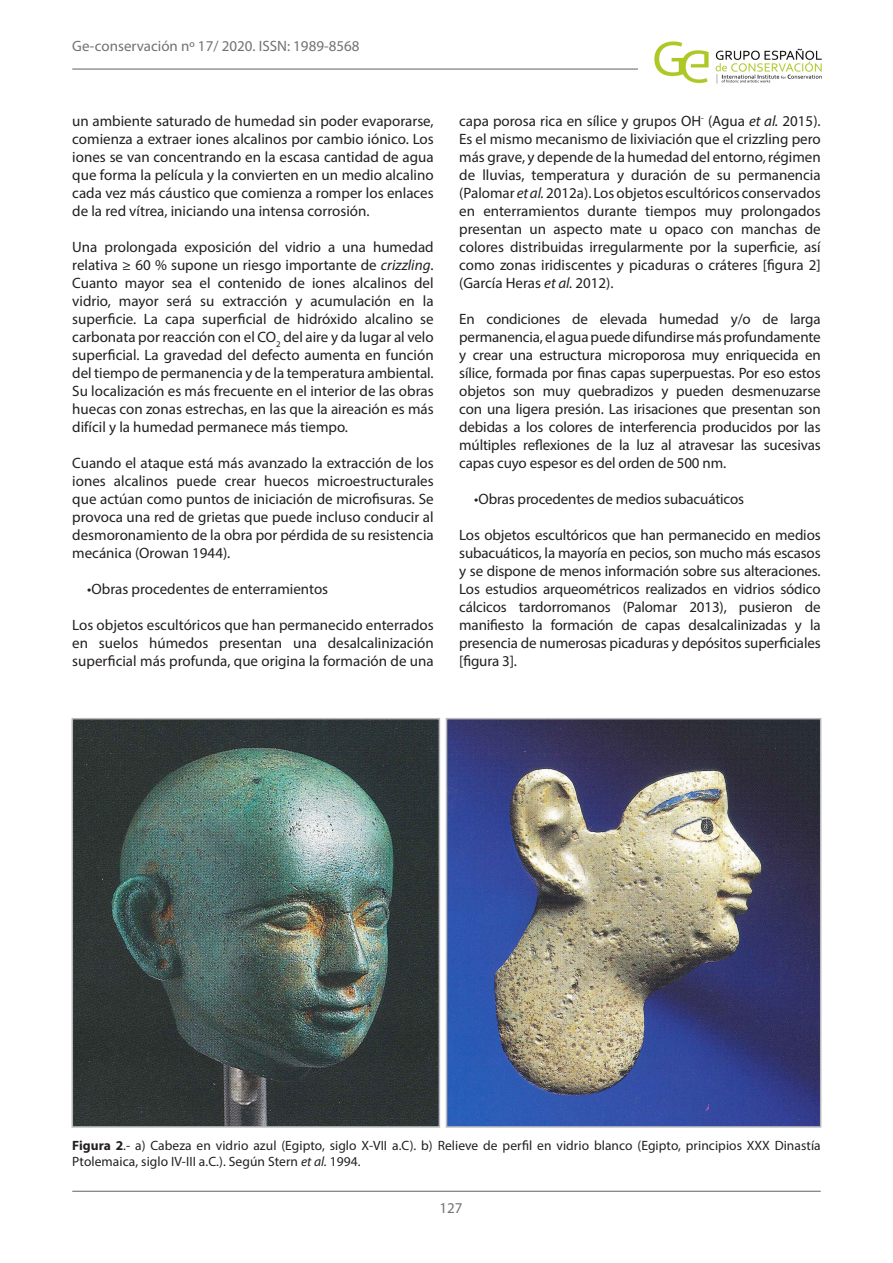
<style>
.page{position:relative;width:893px;height:1263px;background:#fff}
.page>*{position:absolute;margin:0;border:0;box-sizing:border-box;transform-origin:0 0}
.Tipo_de_texto{font:15px/18px "Myriad Pro";color:#231f20;text-align:justify}
.Nombre_del_autor{font:15px "Myriad Pro";color:#717275}
.Pies_de_foto{font:13.5px/16.5px "Myriad Pro";letter-spacing:.005em;color:#231f20}
.s1{font-style:italic}
.s2{font-weight:700}
</style>
<div class="page">
<hr style="left:72px;top:68px;width:567px;height:2px;background:#717275">
<hr style="left:72px;top:1191px;width:749px;height:1px;background:#717275">
<img style="left:654px;top:41px;width:168px;height:43px">
<img style="left:75px;top:721px;width:362px;height:404px">
<div style="left:72px;top:718px;width:368px;height:410px;border:2px solid #b8b9bc"></div>
<img style="left:449px;top:721px;width:369px;height:404px">
<div style="left:446px;top:718px;width:375px;height:410px;border:2px solid #b8b9bc"></div>
<p class="Nombre_del_autor" style="left:72px;top:37px;width:289px">Ge-conservación nº 17/ 2020. ISSN: 1989-8568</p>
<p class="Tipo_de_texto" style="left:72px;top:112px;width:363px">un ambiente saturado de humedad sin poder evaporarse, comienza a extraer iones alcalinos por cambio iónico. Los iones se van concentrando en la escasa cantidad de agua que forma la película y la convierten en un medio alcalino cada vez más cáustico que comienza a romper los enlaces de la red vítrea, iniciando una intensa corrosión.</p>
<p class="Tipo_de_texto" style="left:72px;top:238px;width:363px">Una prolongada exposición del vidrio a una humedad relativa ≥ 60 % supone un riesgo importante de <span class="s1">crizzling</span>.<br>Cuanto mayor sea el contenido de iones alcalinos del vidrio, mayor será su extracción y acumulación en la superficie. La capa superficial de hidróxido alcalino se carbonata por reacción con el CO<sub>2</sub> del aire y da lugar al velo superficial. La gravedad del defecto aumenta en función del tiempo de permanencia y de la temperatura ambiental.<br>Su localización es más frecuente en el interior de las obras huecas con zonas estrechas, en las que la aireación es más difícil y la humedad permanece más tiempo.</p>
<p class="Tipo_de_texto" style="left:72px;top:454px;width:363px">Cuando el ataque está más avanzado la extracción de los iones alcalinos puede crear huecos microestructurales que actúan como puntos de iniciación de microfisuras. Se provoca una red de grietas que puede incluso conducir al desmoronamiento de la obra por pérdida de su resistencia mecánica (Orowan 1944).</p>
<p class="Tipo_de_texto" style="left:87px;top:580px;width:242px">•Obras procedentes de enterramientos</p>
<p class="Tipo_de_texto" style="left:72px;top:616px;width:363px">Los objetos escultóricos que han permanecido enterrados en suelos húmedos presentan una desalcalinización superficial más profunda, que origina la formación de una</p>
<p class="Tipo_de_texto" style="left:459px;top:112px;width:363px">capa porosa rica en sílice y grupos OH<sup>-</sup> (Agua <span class="s1">et al.</span> 2015).<br>Es el mismo mecanismo de lixiviación que el crizzling pero más grave, y depende de la humedad del entorno, régimen de lluvias, temperatura y duración de su permanencia (Palomar <span class="s1">et al.</span> 2012a). Los objetos escultóricos conservados en enterramientos durante tiempos muy prolongados presentan un aspecto mate u opaco con manchas de colores distribuidas irregularmente por la superficie, así como zonas iridiscentes y picaduras o cráteres [figura 2] (García Heras <span class="s1">et al.</span> 2012).</p>
<p class="Tipo_de_texto" style="left:459px;top:310px;width:363px">En condiciones de elevada humedad y/o de larga permanencia, el agua puede difundirse más profundamente y crear una estructura microporosa muy enriquecida en sílice, formada por finas capas superpuestas. Por eso estos objetos son muy quebradizos y pueden desmenuzarse con una ligera presión. Las irisaciones que presentan son debidas a los colores de interferencia producidos por las múltiples reflexiones de la luz al atravesar las sucesivas capas cuyo espesor es del orden de 500 nm.</p>
<p class="Tipo_de_texto" style="left:474px;top:490px;width:271px">•Obras procedentes de medios subacuáticos</p>
<p class="Tipo_de_texto" style="left:459px;top:526px;width:363px">Los objetos escultóricos que han permanecido en medios subacuáticos, la mayoría en pecios, son mucho más escasos y se dispone de menos información sobre sus alteraciones.<br>Los estudios arqueométricos realizados en vidrios sódico cálcicos tardorromanos (Palomar 2013), pusieron de manifiesto la formación de capas desalcalinizadas y la presencia de numerosas picaduras y depósitos superficiales [figura 3].</p>
<p class="Pies_de_foto" style="left:72px;top:1137px;width:750px"><span class="s2">Figura 2</span>.- a) Cabeza en vidrio azul (Egipto, siglo X-VII a.C). b) Relieve de perfil en vidrio blanco (Egipto, principios XXX Dinastía<br>Ptolemaica, siglo IV-III a.C.). Según Stern <span class="s1">et al.</span> 1994.</p>
<p class="Nombre_del_autor" style="left:439px;top:1198px;width:25px">127</p>
</div>
